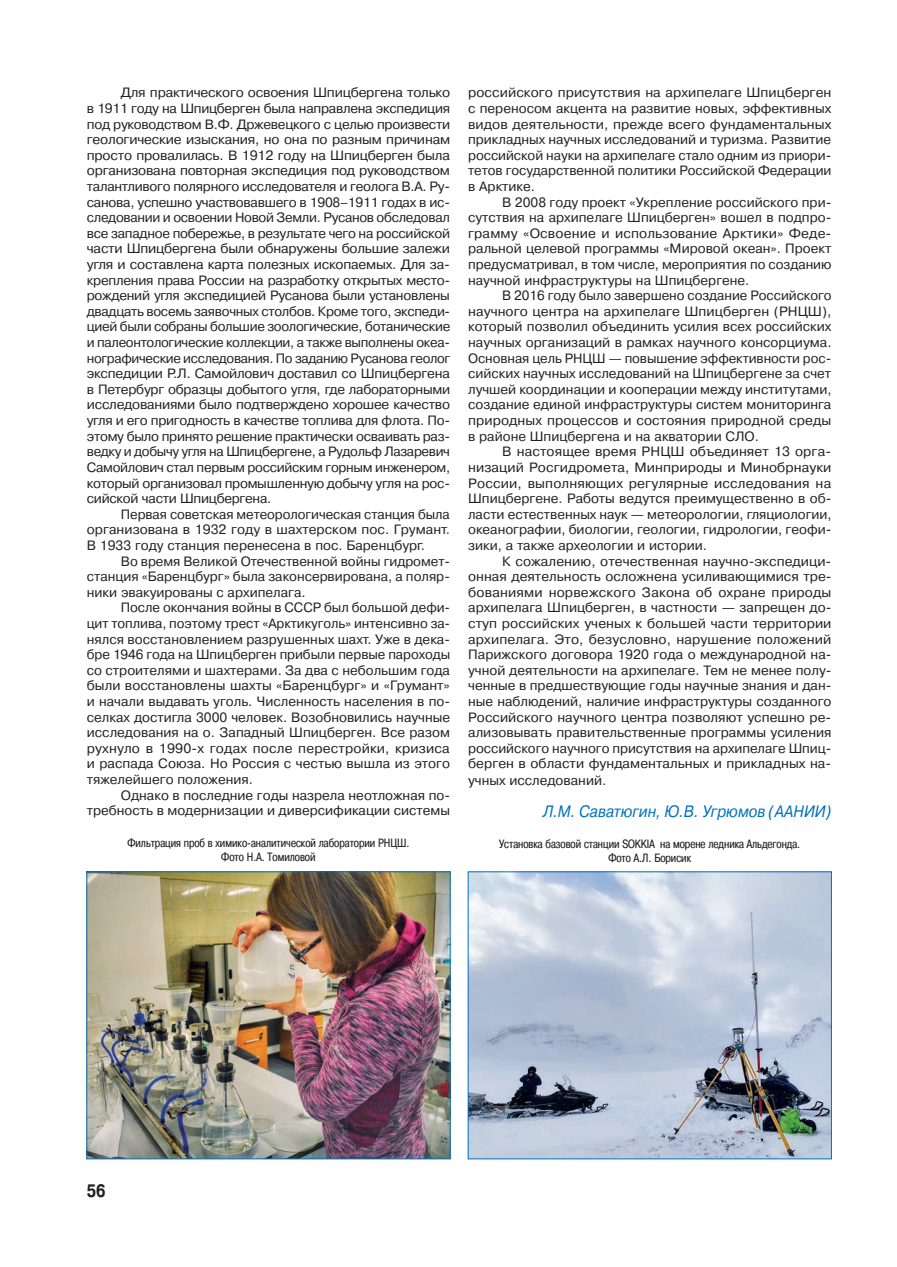
<style>
.page{position:relative;width:897px;height:1267px;background:#fff}
.page>*{position:absolute;margin:0;border:0;box-sizing:border-box;transform-origin:0 0}
.t1{font:700 18px "Pragmatica Cond C";color:#231f20}
.Автор{font:italic 16.5px "Pragmatica C";color:#0072bc;scale:.9 1}
.Основной_текст{font:13.5px/15.6px "Pragmatica C";color:#231f20;text-align:justify}
.Подрисуночная{font:12px/14.4px "Pragmatica Cond C";color:#231f20;text-align:center}
</style>
<div class="page">
<img style="left:88px;top:873px;width:360px;height:284px">
<div style="left:86px;top:871px;width:364px;height:288px;border:1px solid #0072bc"></div>
<img style="left:469px;top:873px;width:360px;height:284px">
<p class="Основной_текст" style="left:87px;top:85px;width:365px;text-indent:34px">Для практического освоения Шпицбергена только в 1911 году на Шпицберген была направлена экспедиция под руководством В.Ф. Држевецкого с целью произвести геологические изыскания, но она по разным причинам просто провалилась. В 1912 году на Шпицберген была организована повторная экспедиция под руководством талантливого полярного исследователя и геолога В.А. Ру&shy;санова, успешно участвовавшего в 1908–1911 годах в ис&shy;следовании и освоении Новой Земли. Русанов обследовал все западное побережье, в результате чего на российской части Шпицбергена были обнаружены большие залежи угля и составлена карта полезных ископаемых. Для за&shy;крепления права России на разработку открытых место&shy;рождений угля экспедицией Русанова были установлены двадцать восемь заявочных столбов. Кроме того, экспеди&shy;цией были собраны большие зоологические, ботанические и палеонтологические коллекции, а также выполнены океа&shy;нографические исследования. По заданию Русанова геолог экспедиции Р.Л. Самойлович доставил со Шпицбергена в Петербург образцы добытого угля, где лабораторными исследованиями было подтверждено хорошее качество угля и его пригодность в качестве топлива для флота. По&shy;этому было принято решение практически осваивать раз&shy;ведку и добычу угля на Шпицбергене, а Рудольф Лазаревич Самойлович стал первым российским горным инженером, который организовал промышленную добычу угля на рос&shy;сийской части Шпицбергена.</p>
<p class="Основной_текст" style="left:87px;top:506px;width:365px;text-indent:34px">Первая советская метеорологическая станция была организована в 1932 году в шахтерском пос. Грумант.<br>В 1933 году станция перенесена в пос. Баренцбург.</p>
<p class="Основной_текст" style="left:87px;top:553px;width:365px;text-indent:34px">Во время Великой Отечественной войны гидромет&shy;станция «Баренцбург» была законсервирована, а поляр&shy;ники эвакуированы с архипелага.</p>
<p class="Основной_текст" style="left:87px;top:600px;width:365px;text-indent:34px">После окончания войны в СССР был большой дефи&shy;цит топлива, поэтому трест «Арктикуголь» интенсивно за&shy;нялся восстановлением разрушенных шахт. Уже в дека&shy;бре 1946 года на Шпицберген прибыли первые пароходы со строителями и шахтерами. За два с небольшим года были восстановлены шахты «Баренцбург» и «Грумант» и начали выдавать уголь. Численность населения в по&shy;селках достигла 3000 человек. Возобновились научные исследования на о. Западный Шпицберген. Все разом рухнуло в 1990-х годах после перестройки, кризиса и распада Союза. Но Россия с честью вышла из этого тяжелейшего положения.</p>
<p class="Основной_текст" style="left:87px;top:787px;width:365px;text-align:right">Однако в последние годы назрела неотложная по&shy;требность в модернизации и диверсификации системы</p>
<p class="Основной_текст" style="left:468px;top:85px;width:365px">российского присутствия на архипелаге Шпицберген с переносом акцента на развитие новых, эффективных видов деятельности, прежде всего фундаментальных прикладных научных исследований и туризма. Развитие российской науки на архипелаге стало одним из приори&shy;тетов государственной политики Российской Федерации в Арктике.</p>
<p class="Основной_текст" style="left:468px;top:194px;width:365px;text-indent:34px">В 2008 году проект «Укрепление российского при&shy;сутствия на архипелаге Шпицберген» вошел в подпро&shy;грамму «Освоение и использование Арктики» Феде&shy;ральной целевой программы «Мировой океан». Проект предусматривал, в том числе, мероприятия по созданию научной инфраструктуры на Шпицбергене.</p>
<p class="Основной_текст" style="left:468px;top:288px;width:365px;text-indent:34px">В 2016 году было завершено создание Российского научного центра на архипелаге Шпицберген (РНЦШ), который позволил объединить усилия всех российских научных организаций в рамках научного консорциума.<br>Основная цель РНЦШ — повышение эффективности рос&shy;сийских научных исследований на Шпицбергене за счет лучшей координации и кооперации между институтами, создание единой инфраструктуры систем мониторинга природных процессов и состояния природной среды в районе Шпицбергена и на акватории СЛО.</p>
<p class="Основной_текст" style="left:468px;top:444px;width:365px;text-indent:34px">В настоящее время РНЦШ объединяет 13 орга&shy;низаций Росгидромета, Минприроды и Минобрнауки России, выполняющих регулярные исследования на Шпицбергене. Работы ведутся преимущественно в об&shy;ласти естественных наук — метеорологии, гляциологии, океанографии, биологии, геологии, гидрологии, геофи&shy;зики, а также археологии и истории.</p>
<p class="Основной_текст" style="left:468px;top:553px;width:365px;text-indent:34px">К сожалению, отечественная научно-экспедици&shy;онная деятельность осложнена усиливающимися тре&shy;бованиями норвежского Закона об охране природы архипелага Шпицберген, в частности — запрещен до&shy;ступ российских ученых к большей части территории архипелага. Это, безусловно, нарушение положений Парижского договора 1920 года о международной на&shy;учной деятельности на архипелаге. Тем не менее полу&shy;ченные в предшествующие годы научные знания и дан&shy;ные наблюдений, наличие инфраструктуры созданного Российского научного центра позволяют успешно ре&shy;ализовывать правительственные программы усиления российского научного присутствия на архипелаге Шпиц&shy;берген в области фундаментальных и прикладных на&shy;учных исследований.</p>
<p class="Автор" style="left:542px;top:802px;width:322px">Л.М. Саватюгин, Ю.В. Угрюмов (ААНИИ)</p>
<p class="Подрисуночная" style="left:127px;top:835px;width:284px">Фильтрация проб в химико-аналитической лаборатории РНЦШ.<br>Фото Н.А. Томиловой</p>
<p class="Подрисуночная" style="left:499px;top:836px;width:302px">Установка базовой станции SOKKIA на морене ледника Альдегонда.<br>Фото А.Л. Борисик</p>
<h1 class="t1" style="left:87px;top:1180px;width:20px">56</h1>
</div>
